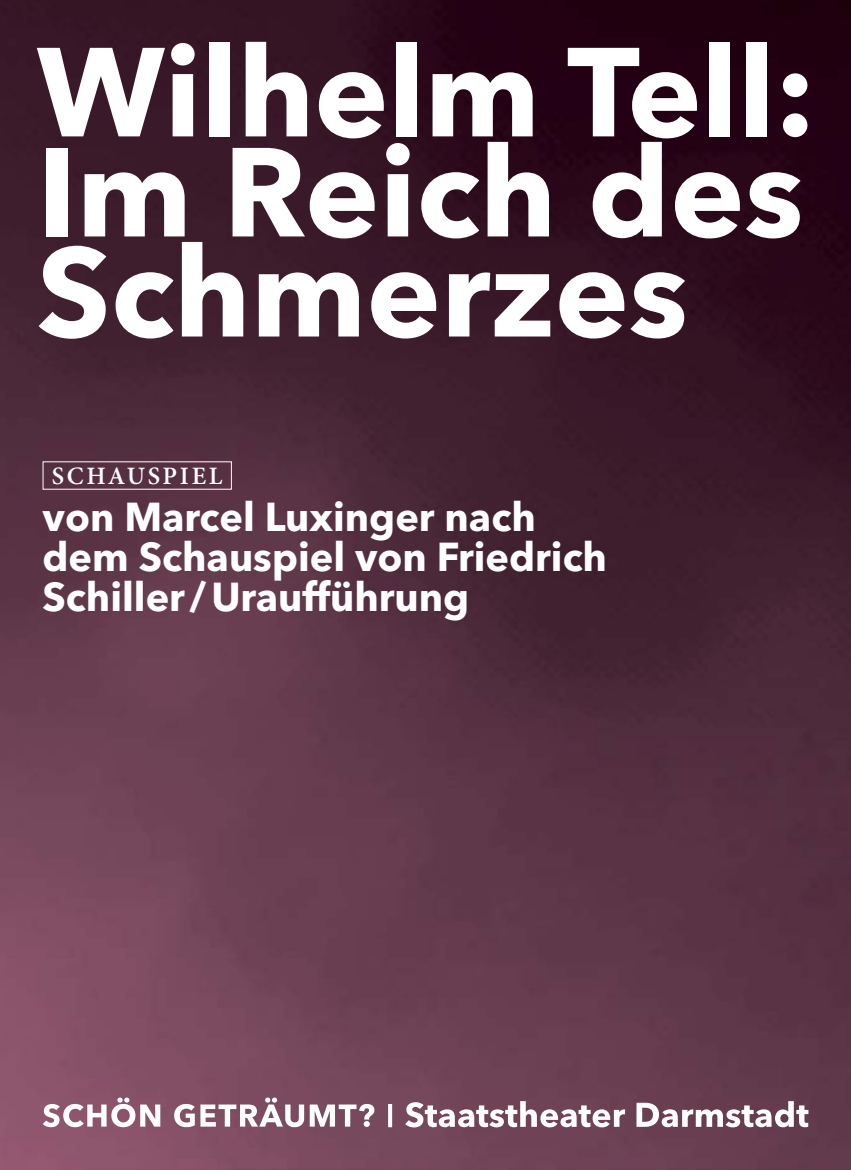
<style>
.page{position:relative;width:851px;height:1170px;background:#fff}
.page>*{position:absolute;margin:0;border:0;box-sizing:border-box;transform-origin:0 0}
.t1{font:700 125px/100px "Avenir Next LT Pro";color:#fff;text-align:justify}
.t2{font:700 40px/40px "Avenir Next LT Pro";color:#fff}
.t3{font:600 25px "Minion Pro";letter-spacing:.11em;color:#fff}
</style>
<div class="page">
<img style="left:0;top:0;width:850px;height:1169px">
<svg style="left:405px;top:1100px;width:403px;height:27px"></svg>
<svg style="left:388px;top:1103px;width:4px;height:24px"></svg>
<svg style="left:43px;top:1097px;width:117px;height:30px"></svg>
<svg style="left:174px;top:1097px;width:130px;height:30px"></svg>
<svg style="left:310px;top:1103px;width:64px;height:23px"></svg>
<h1 class="t1" style="left:37px;top:41px;width:780px">Wilhelm Tell:<br>Im Reich des Schmerzes</h1>
<p class="t3" style="left:52px;top:458px;width:172px">SCHAUSPIEL</p>
<p class="t2" style="left:43px;top:496px;width:566px">von Marcel Luxinger nach dem Schauspiel von Friedrich<br>Schiller /Uraufführung</p>
</div>
